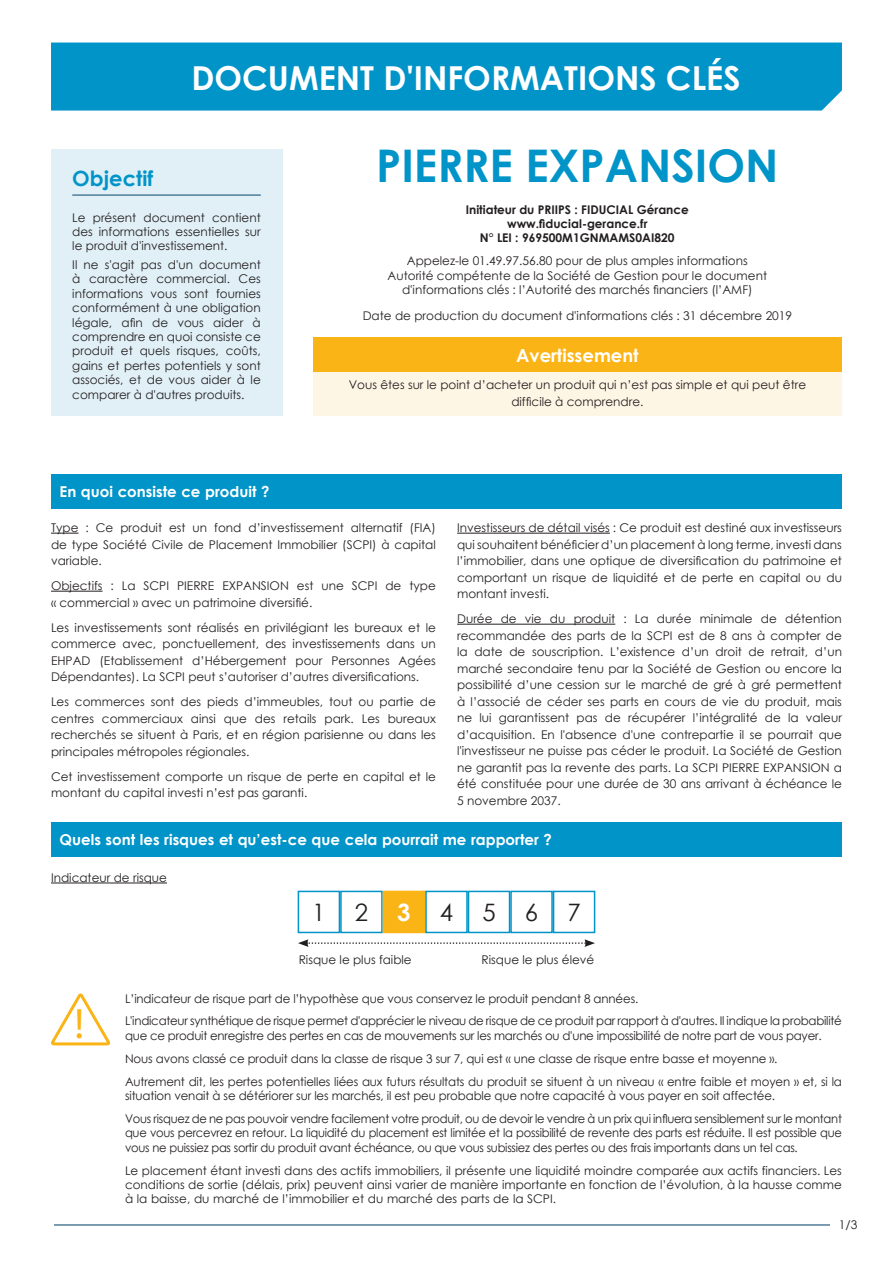
<style>
.page{position:relative;width:893px;height:1263px;background:#fff}
.page>*{position:absolute;margin:0;border:0;box-sizing:border-box;transform-origin:0 0}
.t1{font:700 45px "Century Gothic";color:#0094c8}
.t2{font:42.6px "Myriad Pro";color:#fbb416}
.t3{font:700 33px "Century Gothic";color:#fff}
.t4{font:24px "Century Gothic";color:#231f20}
.t5{font:700 24px "Century Gothic";color:#fff}
.t6{font:700 21px "Century Gothic";color:#0094c8}
.t7{font:700 18px "Century Gothic";color:#fff}
.t8{font:700 15px "Century Gothic";color:#fff}
.t9{font:12px/16.5px "Century Gothic";color:#231f20;text-align:justify}
.t10{font:12px/14.4px "Century Gothic";color:#231f20;text-align:justify;scale:.96 1}
.t11{font:12px/14.4px "Century Gothic";letter-spacing:-.02em;color:#231f20}
.t12{font:700 12px/14.4px "Century Gothic";color:#231f20;text-align:center}
</style>
<div class="page">
<hr style="left:54px;top:1224px;width:776px;height:2px;background:#517d98">
<div style="left:51px;top:43px;width:791px;height:68px;background:#0094c8"></div>
<div style="left:51px;top:149px;width:231px;height:267px;background:#e1f0f7"></div>
<hr style="left:72px;top:194px;width:189px;height:2px;background:#517d98">
<div style="left:313px;top:338px;width:529px;height:34px;background:#fbb416"></div>
<div style="left:313px;top:372px;width:529px;height:44px;background:#fef6e5"></div>
<div style="left:51px;top:822px;width:791px;height:34px;background:#0094c8"></div>
<div style="left:51px;top:474px;width:791px;height:34px;background:#0094c8"></div>
<svg style="left:51px;top:533px;width:28px;height:1px"></svg>
<hr style="left:51px;top:591px;width:52px;height:1px;background:#231f20">
<hr style="left:457px;top:533px;width:153px;height:1px;background:#231f20">
<hr style="left:457px;top:624px;width:158px;height:1px;background:#231f20">
<hr style="left:51px;top:883px;width:116px;height:1px;background:#231f20">
<svg style="left:51px;top:993px;width:59px;height:53px"></svg>
<svg style="left:298px;top:939px;width:297px;height:8px"></svg>
<div style="left:298px;top:891px;width:42px;height:42px;border:2px solid #0094c8"></div>
<div style="left:340px;top:891px;width:43px;height:42px;border:2px solid #0094c8"></div>
<div style="left:383px;top:891px;width:41px;height:41px;background:#fbb416"></div>
<div style="left:383px;top:891px;width:42px;height:42px;border:2px solid #fbb416"></div>
<div style="left:425px;top:891px;width:43px;height:42px;border:2px solid #0094c8"></div>
<div style="left:510px;top:891px;width:43px;height:42px;border:2px solid #0094c8"></div>
<div style="left:468px;top:891px;width:42px;height:42px;border:2px solid #0094c8"></div>
<div style="left:553px;top:891px;width:42px;height:42px;border:2px solid #0094c8"></div>
<p class="t3" style="left:191px;top:53px;width:551px">DOCUMENT D'INFORMATIONS CLÉS</p>
<p class="t6" style="left:72px;top:162px;width:83px">Objectif</p>
<p class="t9" style="left:72px;top:210px;width:190px;line-height:14.4px">Le présent document contient des informations essentielles sur le produit d'investissement.</p>
<p class="t9" style="left:72px;top:257px;width:190px;line-height:14.4px">Il ne s'agit pas d'un document à caractère commercial. Ces informations vous sont fournies conformément à une obligation légale, afin de vous aider à comprendre en quoi consiste ce produit et quels risques, coûts, gains et pertes potentiels y sont associés, et de vous aider à le comparer à d'autres produits.</p>
<p class="t1" style="left:376px;top:132px;width:404px">PIERRE EXPANSION</p>
<p class="t12" style="left:466px;top:202px;width:224px">Initiateur du PRIIPS : FIDUCIAL Gérance www.fiducial-gerance.fr<br>N° LEI : 969500M1GNMAMS0AI820</p>
<p class="t9" style="left:407px;top:253px;width:342px">Appelez-le 01.49.97.56.80 pour de plus amples informations</p>
<p class="t9" style="left:388px;top:268px;width:381px;line-height:14.4px;text-align:center">Autorité compétente de la Société de Gestion pour le document d'informations clés : l’Autorité des marchés financiers (l’AMF)</p>
<p class="t9" style="left:363px;top:307px;width:431px">Date de production du document d'informations clés : 31 décembre 2019</p>
<p class="t7" style="left:516px;top:341px;width:124px">Avertissement</p>
<p class="t9" style="left:349px;top:376px;width:459px;text-align:center">Vous êtes sur le point d’acheter un produit qui n’est pas simple et qui peut être difficile à comprendre.</p>
<p class="t8" style="left:60px;top:480px;width:211px">En quoi consiste ce produit ?</p>
<p class="t9" style="left:51px;top:519px;width:386px">Type : Ce produit est un fond d’investissement alternatif (FIA) de type Société Civile de Placement Immobilier (SCPI) à capital variable.</p>
<p class="t9" style="left:51px;top:577px;width:386px">Objectifs : La SCPI PIERRE EXPANSION est une SCPI de type « commercial » avec un patrimoine diversifié.</p>
<p class="t9" style="left:51px;top:619px;width:386px">Les investissements sont réalisés en privilégiant les bureaux et le commerce avec, ponctuellement, des investissements dans un EHPAD (Etablissement d’Hébergement pour Personnes Agées Dépendantes). La SCPI peut s’autoriser d’autres diversifications.</p>
<p class="t9" style="left:51px;top:693px;width:386px">Les commerces sont des pieds d’immeubles, tout ou partie de centres commerciaux ainsi que des retails park. Les bureaux recherchés se situent à Paris, et en région parisienne ou dans les principales métropoles régionales.</p>
<p class="t9" style="left:51px;top:768px;width:386px">Cet investissement comporte un risque de perte en capital et le montant du capital investi n’est pas garanti.</p>
<p class="t9" style="left:457px;top:519px;width:386px">Investisseurs de détail visés : Ce produit est destiné aux investisseurs qui souhaitent bénéficier d’un placement à long terme, investi dans l’immobilier, dans une optique de diversification du patrimoine et comportant un risque de liquidité et de perte en capital ou du montant investi.</p>
<p class="t9" style="left:457px;top:610px;width:386px">Durée de vie du produit : La durée minimale de détention recommandée des parts de la SCPI est de 8 ans à compter de la date de souscription. L’existence d’un droit de retrait, d’un marché secondaire tenu par la Société de Gestion ou encore la possibilité d’une cession sur le marché de gré à gré permettent à l’associé de céder ses parts en cours de vie du produit, mais ne lui garantissent pas de récupérer l’intégralité de la valeur d’acquisition. En l'absence d'une contrepartie il se pourrait que l'investisseur ne puisse pas céder le produit. La Société de Gestion ne garantit pas la revente des parts. La SCPI PIERRE EXPANSION a été constituée pour une durée de 30 ans arrivant à échéance le 5 novembre 2037.</p>
<p class="t8" style="left:60px;top:828px;width:494px">Quels sont les risques et qu’est-ce que cela pourrait me rapporter ?</p>
<p class="t9" style="left:51px;top:869px;width:118px">Indicateur de risque</p>
<p class="t4" style="left:312px;top:895px;width:15px">1</p>
<p class="t4" style="left:355px;top:895px;width:15px">2</p>
<p class="t5" style="left:397px;top:894px;width:15px">3</p>
<p class="t4" style="left:440px;top:895px;width:15px">4</p>
<p class="t4" style="left:482px;top:895px;width:15px">5</p>
<p class="t4" style="left:525px;top:895px;width:15px">6</p>
<p class="t4" style="left:567px;top:895px;width:15px">7</p>
<p class="t9" style="left:299px;top:951px;width:115px">Risque le plus faible</p>
<p class="t9" style="left:482px;top:951px;width:114px">Risque le plus élevé</p>
<p class="t2" style="left:74px;top:997px;width:11px">!</p>
<p class="t9" style="left:125px;top:990px;width:515px">L’indicateur de risque part de l’hypothèse que vous conservez le produit pendant 8 années.</p>
<p class="t11" style="left:125px;top:1014px;width:718px">L'indicateur synthétique de risque permet d'apprécier le niveau de risque de ce produit par rapport à d'autres. Il indique la probabilité que ce produit enregistre des pertes en cas de mouvements sur les marchés ou d'une impossibilité de notre part de vous payer.</p>
<p class="t9" style="left:125px;top:1050px;width:654px">Nous avons classé ce produit dans la classe de risque 3 sur 7, qui est « une classe de risque entre basse et moyenne ».</p>
<p class="t9" style="left:125px;top:1074px;width:718px;line-height:14.4px">Autrement dit, les pertes potentielles liées aux futurs résultats du produit se situent à un niveau « entre faible et moyen » et, si la situation venait à se détériorer sur les marchés, il est peu probable que notre capacité à vous payer en soit affectée.</p>
<p class="t10" style="left:125px;top:1111px;width:748px">Vous risquez de ne pas pouvoir vendre facilement votre produit, ou de devoir le vendre à un prix qui influera sensiblement sur le montant que vous percevrez en retour. La liquidité du placement est limitée et la possibilité de revente des parts est réduite. Il est possible que vous ne puissiez pas sortir du produit avant échéance, ou que vous subissiez des pertes ou des frais importants dans un tel cas.</p>
<p class="t9" style="left:125px;top:1163px;width:718px;line-height:14.4px">Le placement étant investi dans des actifs immobiliers, il présente une liquidité moindre comparée aux actifs financiers. Les conditions de sortie (délais, prix) peuvent ainsi varier de manière importante en fonction de l’évolution, à la hausse comme à la baisse, du marché de l’immobilier et du marché des parts de la SCPI.</p>
<p class="t9" style="left:839px;top:1217px;width:20px">1/3</p>
</div>
